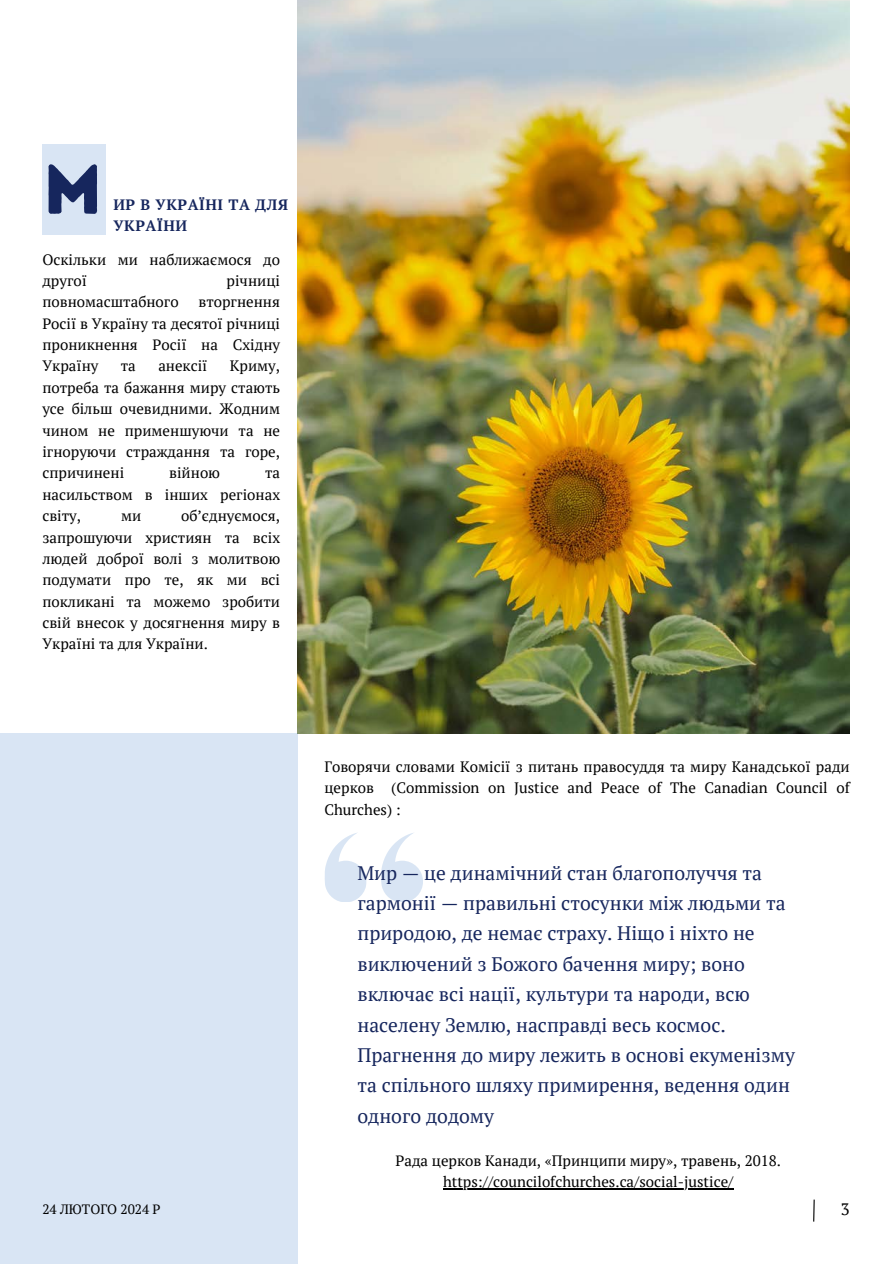
<style>
.page{position:relative;width:893px;height:1264px;background:#fff}
.page>*{position:absolute;margin:0;border:0;box-sizing:border-box;transform-origin:0 0}
.t1{font:70.5px "Intro Rust Base";color:#16265d}
.t2{font:19.5px/30.5px "PT Serif";color:#16265d}
.t3{font:16.5px "PT Serif";color:#000}
.t4{font:15px/21.3px "PT Serif";color:#000;text-align:justify}
.t5{font:700 15px "PT Serif";letter-spacing:.04em;color:#16265d}
.t6{font:13.5px "PT Serif";color:#000}
</style>
<div class="page">
<div style="left:42px;top:144px;width:64px;height:91px;background:#d9e5f4"></div>
<img style="left:298px;top:0;width:551px;height:733px">
<div style="left:0;top:733px;width:298px;height:530px;background:#d9e5f4"></div>
<svg style="left:813px;top:1199px;width:1px;height:22px"></svg>
<svg style="left:324px;top:833px;width:42px;height:69px"></svg>
<svg style="left:381px;top:833px;width:42px;height:69px"></svg>
<hr style="left:443px;top:1188px;width:290px;height:1px;background:#000">
<p class="t1" style="left:43px;top:147px;width:60px">М</p>
<p class="t5" style="left:113px;top:194px;width:176px">ИР В УКРАЇНІ ТА ДЛЯ</p>
<p class="t5" style="left:113px;top:215px;width:75px">УКРАЇНИ</p>
<h2 class="t4" style="left:42px;top:248px;width:239px">Оскільки ми наближаємося до другої</h2>
<h2 class="t4" style="left:226px;top:269px;width:55px">річниці</h2>
<h2 class="t4" style="left:42px;top:291px;width:138px">повномасштабного</h2>
<h2 class="t4" style="left:42px;top:291px;width:239px;text-indent:156px">вторгнення Росії в Україну та десятої річниці проникнення Росії на Східну Україну</h2>
<h2 class="t4" style="left:121px;top:355px;width:17px">та</h2>
<h2 class="t4" style="left:158px;top:355px;width:51px">анексії</h2>
<h2 class="t4" style="left:42px;top:355px;width:239px;text-indent:187px">Криму, потреба та бажання миру стають усе більш очевидними. Жодним чином не применшуючи та не ігноруючи страждання та горе, спричинені</h2>
<h2 class="t4" style="left:169px;top:462px;width:52px">війною</h2>
<h2 class="t4" style="left:42px;top:462px;width:239px;text-indent:223px">та насильством в інших регіонах світу,</h2>
<h2 class="t4" style="left:42px;top:505px;width:239px;text-indent:139px">об’єднуємося, запрошуючи християн та всіх людей доброї волі з молитвою подумати про те, як ми всі покликані та можемо зробити свій внесок у досягнення миру в Україні та для України.</h2>
<h2 class="t4" style="left:121px;top:505px;width:22px">ми</h2>
<p class="t4" style="left:324px;top:755px;width:527px">Говорячи словами Комісії з питань правосуддя та миру Канадської ради церков (Commission on Justice and Peace of The Canadian Council of Churches) :</p>
<p class="t2" style="left:357px;top:857px;width:439px">Мир — це динамічний стан благополуччя та гармонії — правильні стосунки між людьми та природою, де немає страху. Ніщо і ніхто не виключений з Божого бачення миру; воно включає всі нації, культури та народи, всю населену Землю, насправді весь космос.<br>Прагнення до миру лежить в основі екуменізму та спільного шляху примирення, ведення один одного додому</p>
<h1 class="t4" style="left:395px;top:1149px;width:387px">Рада церков Канади, «Принципи миру», травень, 2018.</h1>
<p class="t4" style="left:443px;top:1171px;width:292px">https://councilofchurches.ca/social-justice/</p>
<h3 class="t6" style="left:42px;top:1199px;width:120px">24 ЛЮТОГО 2024 Р</h3>
<p class="t3" style="left:840px;top:1197px;width:10px">3</p>
</div>
